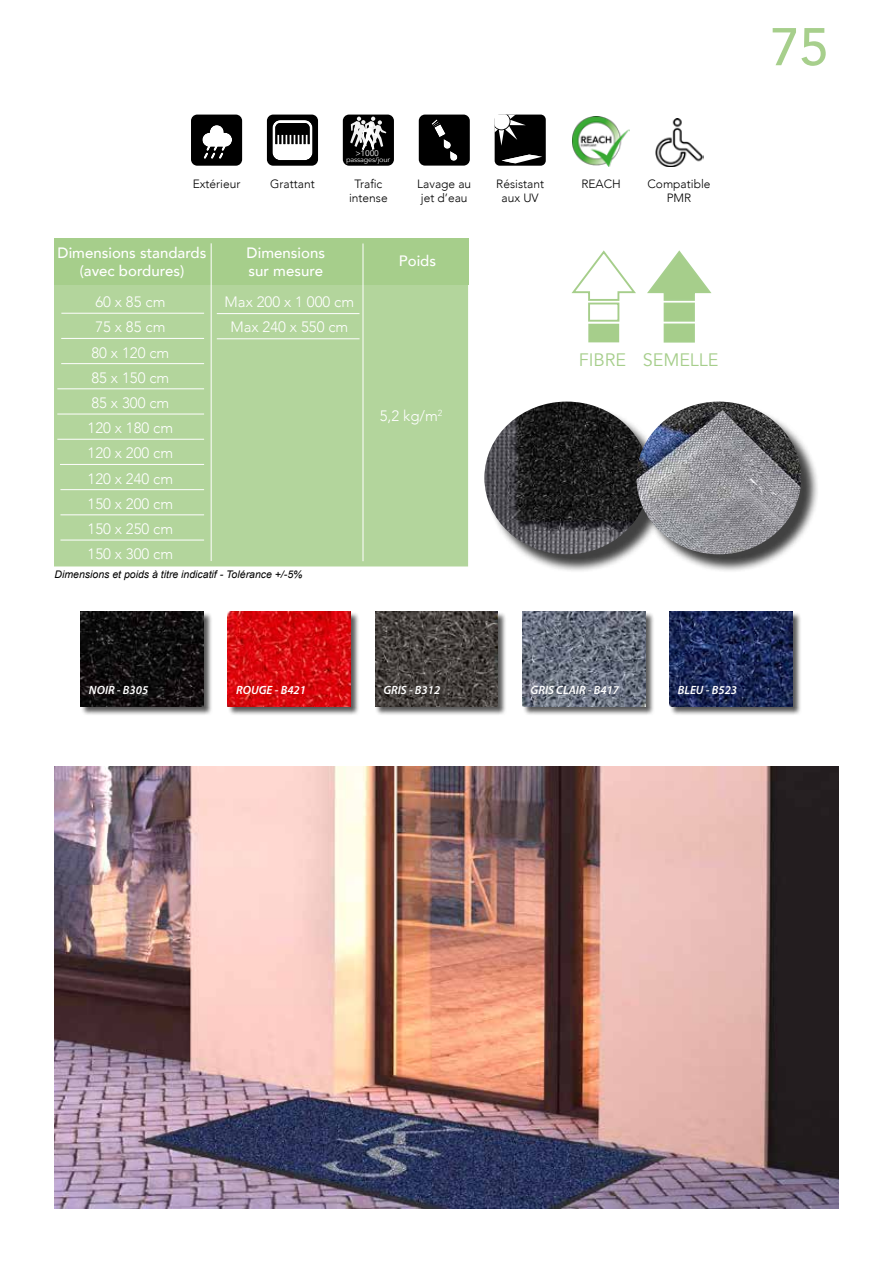
<style>
.page{position:relative;width:893px;height:1263px;background:#fff}
.page>*{position:absolute;margin:0;border:0;box-sizing:border-box;transform-origin:0 0}
.t1{font:500 52.5px "Avenir";color:#a7cf8c}
.t2{font:18px "Avenir";letter-spacing:-.005em;color:#a6ce8b}
.t3{font:300 15px/25.2px "Avenir";color:#fff}
.t4{font:500 15px/18px "Avenir";color:#fff;text-align:center}
.t5{font:300 12px/14.4px "Avenir";color:#000;text-align:center}
.t6{font:italic 600 12px "Myriad Pro";color:#fff}
.t7{font:italic 10.5px "Arial";color:#000}
.t8{font:8.25px "Avenir Next";color:#fff}
.t9{font:7.2px "Avenir Next";letter-spacing:-.025em;color:#fff}
</style>
<div class="page">
<img style="left:54px;top:766px;width:785px;height:443px">
<div style="left:191px;top:115px;width:51px;height:51px;background:#000;border-radius:6px"></div>
<svg style="left:202px;top:125px;width:30px;height:34px"></svg>
<div style="left:343px;top:115px;width:51px;height:51px;background:#000;border-radius:6px"></div>
<svg style="left:350px;top:117px;width:36px;height:33px"></svg>
<div style="left:267px;top:115px;width:51px;height:51px;background:#000;border-radius:6px"></div>
<svg style="left:272px;top:120px;width:40px;height:40px"></svg>
<div style="left:487px;top:404px;width:181px;height:169px;background:#000;opacity:.75"></div>
<img style="left:484px;top:402px;width:152px;height:152px">
<div style="left:639px;top:404px;width:181px;height:169px;background:#000;opacity:.75"></div>
<img style="left:636px;top:402px;width:165px;height:152px">
<div style="left:419px;top:115px;width:51px;height:51px;background:#000;border-radius:6px"></div>
<svg style="left:432px;top:119px;width:26px;height:42px"></svg>
<div style="left:495px;top:115px;width:51px;height:51px;background:#000;border-radius:5px"></div>
<svg style="left:495px;top:115px;width:31px;height:31px"></svg>
<svg style="left:502px;top:155px;width:40px;height:8px"></svg>
<div style="left:588px;top:324px;width:31px;height:18px;background:#a6ce8b"></div>
<div style="left:588px;top:303px;width:31px;height:19px;background:#fff;border:2px solid #a6ce8b"></div>
<svg style="left:571px;top:250px;width:65px;height:51px"></svg>
<div style="left:664px;top:323px;width:31px;height:20px;background:#a6ce8b;border:2px solid #a6cf8d"></div>
<div style="left:664px;top:303px;width:31px;height:19px;background:#a6ce8b;border:2px solid #a6cf8d"></div>
<svg style="left:647px;top:250px;width:65px;height:51px"></svg>
<div style="left:54px;top:238px;width:414px;height:47px;background:#a6ce8b"></div>
<div style="left:54px;top:284px;width:414px;height:282px;background:#b3d59c"></div>
<hr style="left:61px;top:313px;width:143px;height:1px;background:#fff">
<hr style="left:217px;top:313px;width:142px;height:1px;background:#fff">
<hr style="left:217px;top:338px;width:142px;height:1px;background:#fff">
<hr style="left:61px;top:338px;width:143px;height:1px;background:#fff">
<hr style="left:61px;top:363px;width:143px;height:1px;background:#fff">
<hr style="left:57px;top:388px;width:147px;height:1px;background:#fff">
<hr style="left:57px;top:414px;width:147px;height:1px;background:#fff">
<hr style="left:57px;top:439px;width:147px;height:1px;background:#fff">
<hr style="left:60px;top:464px;width:144px;height:1px;background:#fff">
<hr style="left:60px;top:489px;width:144px;height:1px;background:#fff">
<hr style="left:60px;top:514px;width:144px;height:1px;background:#fff">
<hr style="left:60px;top:540px;width:144px;height:1px;background:#fff">
<hr style="left:211px;top:243px;width:1px;height:318px;background:#fff">
<hr style="left:363px;top:243px;width:1px;height:318px;background:#fff">
<div style="left:80px;top:612px;width:133px;height:103px;background:#000;opacity:.65"></div>
<img style="left:81px;top:612px;width:123px;height:94px">
<div style="left:228px;top:612px;width:132px;height:103px;background:#000;opacity:.65"></div>
<img style="left:228px;top:612px;width:123px;height:94px">
<div style="left:375px;top:612px;width:132px;height:103px;background:#000;opacity:.65"></div>
<img style="left:375px;top:612px;width:123px;height:94px">
<div style="left:522px;top:612px;width:132px;height:103px;background:#000;opacity:.65"></div>
<img style="left:522px;top:612px;width:123px;height:94px">
<div style="left:669px;top:612px;width:133px;height:103px;background:#000;opacity:.65"></div>
<img style="left:670px;top:612px;width:122px;height:94px">
<img style="left:573px;top:116px;width:57px;height:50px">
<img style="left:655px;top:119px;width:48px;height:48px">
<p class="t5" style="left:193px;top:177px;width:49px">Extérieur</p>
<p class="t8" style="left:355px;top:147px;width:25px">&gt;1000</p>
<p class="t9" style="left:346px;top:153px;width:45px">passages/jour</p>
<p class="t5" style="left:349px;top:177px;width:40px">Trafic intense</p>
<p class="t5" style="left:270px;top:177px;width:46px">Grattant</p>
<p class="t5" style="left:417px;top:177px;width:56px">Lavage au jet d’eau</p>
<p class="t5" style="left:496px;top:177px;width:49px">Résistant aux UV</p>
<p class="t4" style="left:58px;top:243px;width:150px">Dimensions standards (avec bordures)</p>
<p class="t3" style="left:95px;top:289px;width:72px">60 x 85 cm</p>
<p class="t3" style="left:225px;top:289px;width:131px">Max 200 x 1 000 cm</p>
<p class="t3" style="left:95px;top:315px;width:72px">75 x 85 cm</p>
<p class="t3" style="left:230px;top:315px;width:119px">Max 240 x 550 cm</p>
<p class="t3" style="left:88px;top:340px;width:87px">80 x 120 cm<br>85 x 150 cm<br>85 x 300 cm<br>120 x 180 cm<br>120 x 200 cm<br>120 x 240 cm<br>150 x 200 cm<br>150 x 250 cm<br>150 x 300 cm</p>
<p class="t4" style="left:247px;top:243px;width:80px;text-align:left">Dimensions sur mesure</p>
<p class="t4" style="left:399px;top:251px;width:39px">Poids</p>
<p class="t3" style="left:380px;top:403px;width:64px">5,2 kg/m<sup>2</sup></p>
<p class="t7" style="left:55px;top:568px;width:249px">Dimensions et poids à titre indicatif - Tolérance +/-5%</p>
<p class="t5" style="left:581px;top:177px;width:41px">REACH</p>
<p class="t5" style="left:647px;top:177px;width:65px">Compatible<br>PMR</p>
<p class="t2" style="left:579px;top:349px;width:141px">FIBRE SEMELLE</p>
<h1 class="t1" style="left:770px;top:2px;width:60px">75</h1>
<p class="t6" style="left:89px;top:682px;width:61px">NOIR - B305</p>
<p class="t6" style="left:236px;top:682px;width:71px">ROUGE - B421</p>
<p class="t6" style="left:383px;top:682px;width:58px">GRIS - B312</p>
<p class="t6" style="left:531px;top:682px;width:90px">GRIS CLAIR - B417</p>
<p class="t6" style="left:678px;top:682px;width:61px">BLEU - B523</p>
</div>
